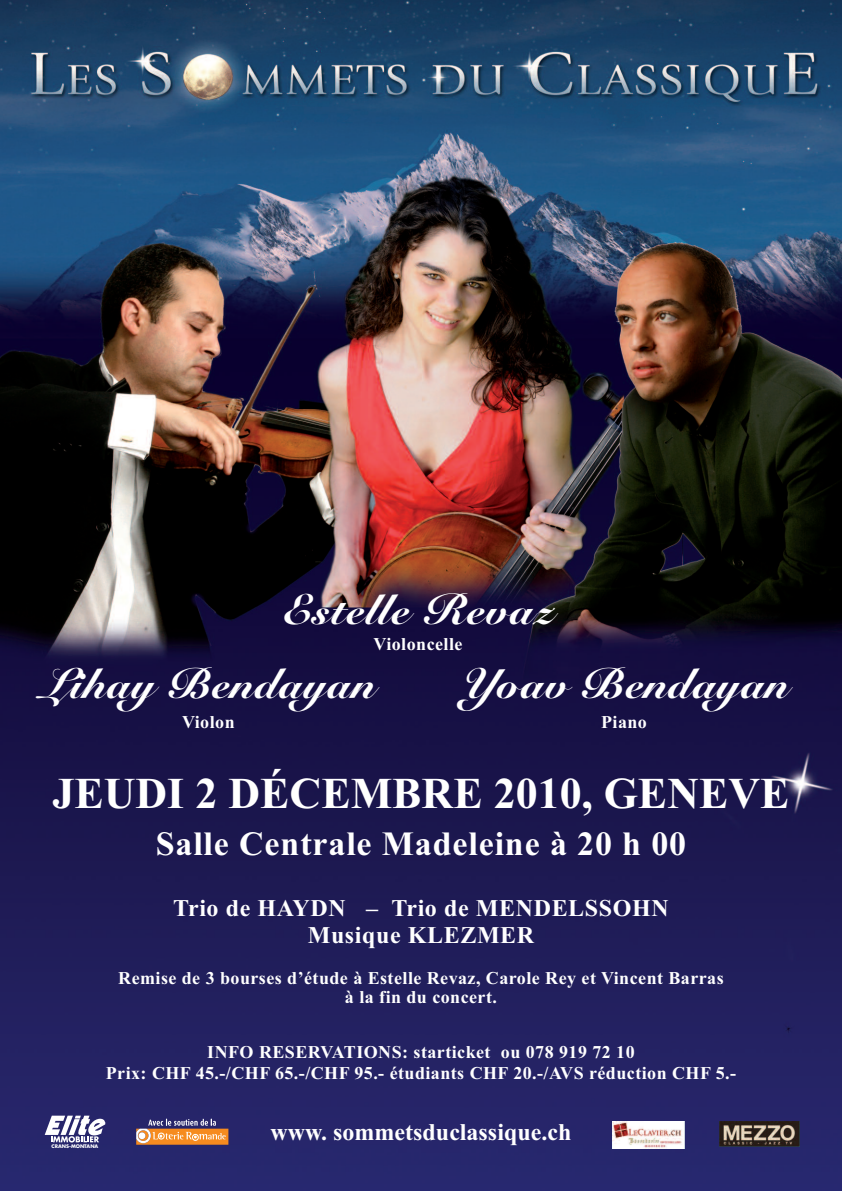
<style>
.page{position:relative;width:842px;height:1191px;background:#fff}
.page>*{position:absolute;margin:0;border:0;box-sizing:border-box;transform-origin:0 0}
.t1{font:700 44px "Times New Roman";color:#fff}
.t2{font:42px "Snell Roundhand Black Script";letter-spacing:.03em;color:#fff}
.t3{font:700 34px "Times New Roman";letter-spacing:.025em;color:#fff}
.t4{font:700 24px/26.4px "Times New Roman";letter-spacing:.025em;color:#fff;text-align:center}
.t5{font:700 24px "Times New Roman";color:#fff}
.t6{font:700 18px/19.8px "Times New Roman";letter-spacing:.025em;color:#fff;text-align:center}
.t7{font:700 4.8px "Futura";color:#fff}
</style>
<div class="page">
<img style="left:0;top:1px;width:841px;height:1190px">
<svg style="left:45px;top:1115px;width:60px;height:27px"></svg>
<svg style="left:136px;top:1118px;width:92px;height:26px;background:#af7d65"></svg>
<img style="left:613px;top:1121px;width:71px;height:27px">
<img style="left:720px;top:1121px;width:80px;height:25px">
<h2 class="t2" style="left:282px;top:585px;width:273px">Estelle Revaz</h2>
<p class="t6" style="left:374px;top:633px;width:90px">Violoncelle</p>
<h2 class="t2" style="left:42px;top:658px;width:334px">Lihay Bendayan</h2>
<p class="t6" style="left:182px;top:712px;width:54px">Violon</p>
<h2 class="t2" style="left:460px;top:658px;width:330px">Yoav Bendayan</h2>
<p class="t6" style="left:601px;top:711px;width:47px">Piano</p>
<h1 class="t1" style="left:52px;top:767px;width:739px">JEUDI 2 DÉCEMBRE 2010, GENEVE</h1>
<h3 class="t3" style="left:156px;top:824px;width:532px">Salle Centrale Madeleine à 20 h 00</h3>
<h3 class="t4" style="left:173px;top:895px;width:497px">Trio de HAYDN – Trio de MENDELSSOHN<br>Musique KLEZMER</h3>
<p class="t6" style="left:118px;top:967px;width:607px">Remise de 3 bourses d’étude à Estelle Revaz, Carole Rey et Vincent Barras à la fin du concert.</p>
<p class="t6" style="left:106px;top:1041px;width:632px;line-height:21.2px">INFO RESERVATIONS: starticket ou 078 919 72 10<br>Prix: CHF 45.-/CHF 65.-/CHF 95.- étudiants CHF 20.-/AVS réduction CHF 5.-</p>
<p class="t7" style="left:52px;top:1142px;width:48px">CRANS-MONTANA</p>
<h3 class="t5" style="left:271px;top:1118px;width:302px">www. sommetsduclassique.ch</h3>
</div>
